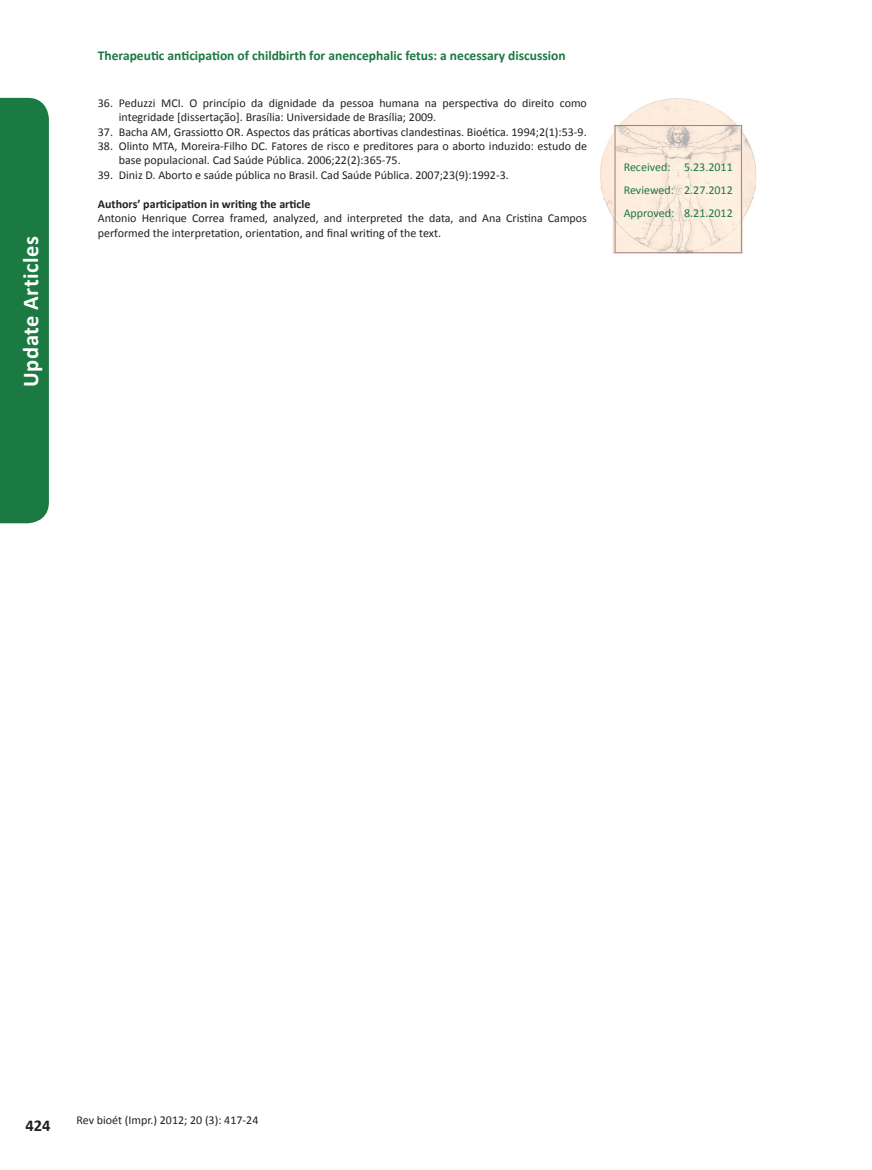
<style>
.page{position:relative;width:872px;height:1170px;background:#fff}
.page>*{position:absolute;margin:0;border:0;box-sizing:border-box;transform-origin:0 0}
.t1{font:700 22.5px "Calibri";letter-spacing:.02em;color:#fff}
.t2{font:700 16.5px "Calibri";color:#231f20}
.t3{font:700 13.5px "Calibri";color:#1b7942}
.t4{font:12px/14.4px "Calibri";color:#231f20}
.t5{font:12px/23px "Calibri";color:#1b7942;text-align:justify}
.t6{font:700 12px "Calibri";color:#231f20}
</style>
<div class="page">
<div style="left:0;top:98px;width:49px;height:425px;background:#1b7942"></div>
<img style="left:600px;top:98px;width:157px;height:155px">
<div style="left:615px;top:125px;width:126px;height:128px;border:1px solid #a38482"></div>
<h1 class="t1" style="left:16px;top:386px;width:152px;rotate:-90deg">Update Articles</h1>
<p class="t3" style="left:98px;top:47px;width:469px">Therapeutic anticipation of childbirth for anencephalic fetus: a necessary discussion</p>
<p class="t4" style="left:119px;top:96px;width:469px;text-indent:-21px">36. Peduzzi MCI. O princípio da dignidade da pessoa humana na perspectiva do direito como integridade [dissertação]. Brasília: Universidade de Brasília; 2009.</p>
<p class="t4" style="left:98px;top:124px;width:490px">37. Bacha AM, Grassiotto OR. Aspectos das práticas abortivas clandestinas. Bioética. 1994;2(1):53-9.</p>
<p class="t4" style="left:119px;top:139px;width:469px;text-indent:-21px">38. Olinto MTA, Moreira-Filho DC. Fatores de risco e preditores para o aborto induzido: estudo de base populacional. Cad Saúde Pública. 2006;22(2):365-75.</p>
<p class="t4" style="left:98px;top:168px;width:412px">39. Diniz D. Aborto e saúde pública no Brasil. Cad Saúde Pública. 2007;23(9):1992-3.</p>
<p class="t6" style="left:98px;top:196px;width:214px">Authors’ participation in writing the article</p>
<p class="t4" style="left:98px;top:211px;width:490px">Antonio Henrique Correa framed, analyzed, and interpreted the data, and Ana Cristina Campos performed the interpretation, orientation, and final writing of the text.</p>
<p class="t5" style="left:623px;top:155px;width:111px">Received: 5.23.2011<br>Reviewed: 2.27.2012<br>Approved: 8.21.2012</p>
<h2 class="t2" style="left:26px;top:1115px;width:27px">424</h2>
<p class="t4" style="left:77px;top:1113px;width:183px">Rev bioét (Impr.) 2012; 20 (3): 417-24</p>
</div>
